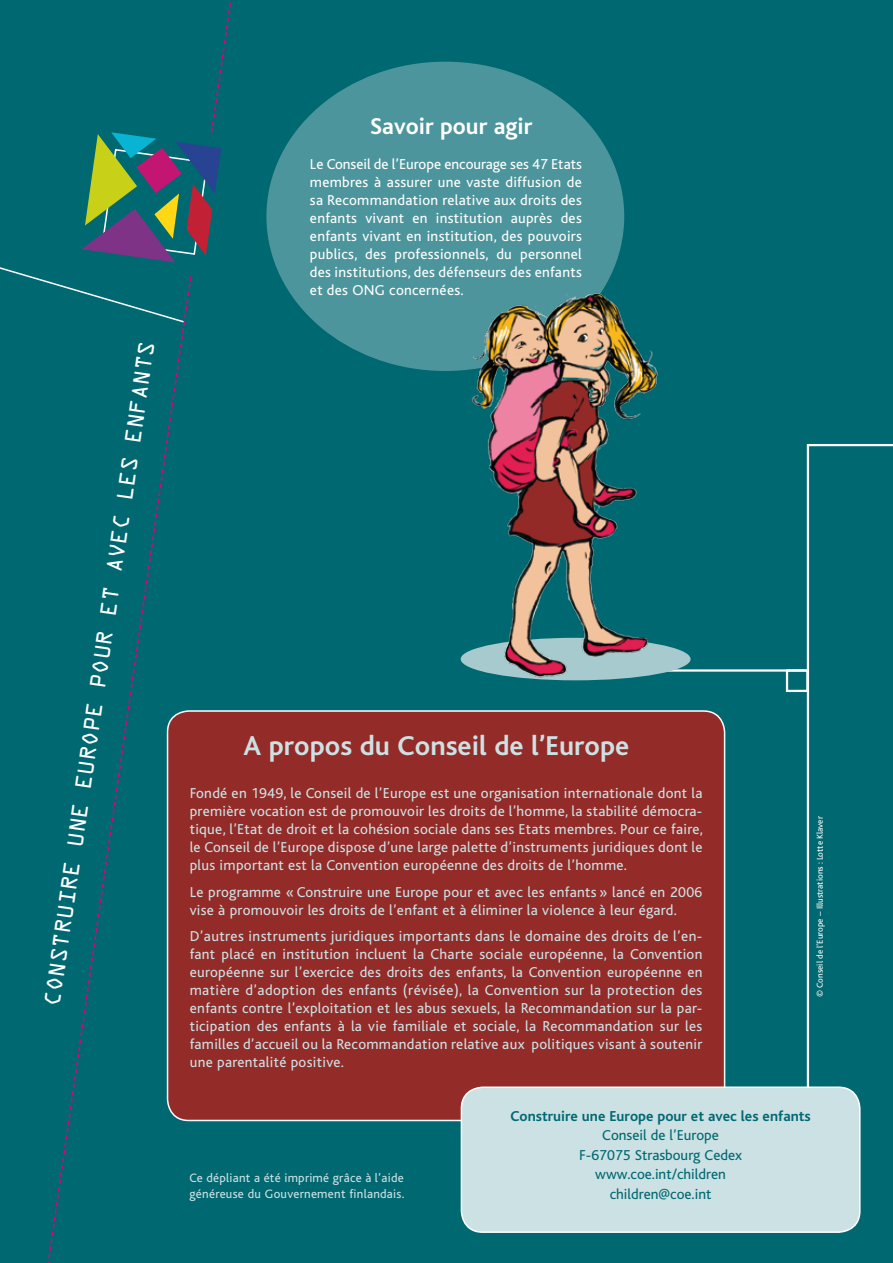
<style>
.page{position:relative;width:893px;height:1263px;background:#006871}
.page>*{position:absolute;margin:0;border:0;box-sizing:border-box;transform-origin:0 0}
.t1{font:700 28.5px "Bliss";color:#cce1e3}
.t2{font:700 24px "Bliss";color:#fff}
.t3{font:20.25px "OCRA Std";color:#fff}
.t4{font:15px/18px "Bliss";letter-spacing:.02em;color:#cce1e3;text-align:justify}
.t5{font:15px/18px "Bliss";letter-spacing:.02em;color:#fff;text-align:justify}
.t6{font:15px/19.5px "Bliss";color:#006871;text-align:center}
.t7{font:700 15px "Bliss";color:#006871}
.t8{font:12.75px/15.8px "Bliss";letter-spacing:.02em;color:#cce1e3}
.t9{font:9px "Bliss";color:#fff}
</style>
<div class="page">
<div style="left:168px;top:711px;width:557px;height:409px;background:#932b28;border-radius:21px"></div>
<svg style="left:806px;top:444px;width:87px;height:684px"></svg>
<div style="left:461px;top:1087px;width:399px;height:145px;background:#cce1e3;border-radius:21px"></div>
<div style="left:461px;top:1086px;width:399px;height:147px;border:2px solid #fff;border-radius:21px"></div>
<hr style="left:570px;top:669px;width:237px;height:3px;background:#fff">
<svg style="left:47px;top:2px;width:192px;height:1261px"></svg>
<div style="left:786px;top:669px;width:22px;height:23px;border:2px solid #fff"></div>
<svg style="left:0;top:129px;width:221px;height:195px"></svg>
<div style="left:266px;top:62px;width:358px;height:309px;background:#4d959c;border-radius:50%"></div>
<img style="left:454px;top:269px;width:227px;height:412px">
<h3 class="t3" style="left:44px;top:1004px;width:672px;rotate:-82deg">CONSTRUIRE UNE EUROPE POUR ET AVEC LES ENFANTS</h3>
<h2 class="t2" style="left:370px;top:114px;width:164px">Savoir pour agir</h2>
<p class="t5" style="left:310px;top:156px;width:273px">Le Conseil de l’Europe encourage ses 47 Etats membres à assurer une vaste diffusion de sa Recommandation relative aux droits des enfants vivant en institution auprès des enfants vivant en institution, des pouvoirs publics, des professionnels, du personnel des institutions, des défenseurs des enfants et des ONG concernées.</p>
<h1 class="t1" style="left:244px;top:731px;width:387px">A propos du Conseil de l’Europe</h1>
<p class="t4" style="left:190px;top:785px;width:515px">Fondé en 1949, le Conseil de l’Europe est une organisation internationale dont la première vocation est de promouvoir les droits de l’homme, la stabilité démocra&shy;tique, l’Etat de droit et la cohésion sociale dans ses Etats membres. Pour ce faire, le Conseil de l’Europe dispose d’une large palette d’instruments juridiques dont le plus important est la Convention européenne des droits de l’homme.</p>
<p class="t4" style="left:190px;top:883px;width:514px">Le programme « Construire une Europe pour et avec les enfants » lancé en 2006 vise à promouvoir les droits de l’enfant et à éliminer la violence à leur égard.</p>
<p class="t4" style="left:190px;top:928px;width:514px">D’autres instruments juridiques importants dans le domaine des droits de l’en&shy;fant placé en institution incluent la Charte sociale européenne, la Convention européenne sur l’exercice des droits des enfants, la Convention européenne en matière d’adoption des enfants (révisée), la Convention sur la protection des enfants contre l’exploitation et les abus sexuels, la Recommandation sur la par&shy;ticipation des enfants à la vie familiale et sociale, la Recommandation sur les familles d’accueil ou la Recommandation relative aux politiques visant à soutenir une parentalité positive.</p>
<p class="t7" style="left:510px;top:1108px;width:302px">Construire une Europe pour et avec les enfants</p>
<p class="t6" style="left:579px;top:1126px;width:165px">Conseil de l’Europe<br>F-67075 Strasbourg Cedex www.coe.int/children children@coe.int</p>
<p class="t9" style="left:815px;top:997px;width:182px;rotate:-90deg">© Conseil de l’Europe – Illustrations : Lotte Klaver</p>
<p class="t8" style="left:190px;top:1170px;width:216px">Ce dépliant a été imprimé grâce à l’aide généreuse du Gouvernement finlandais.</p>
</div>
